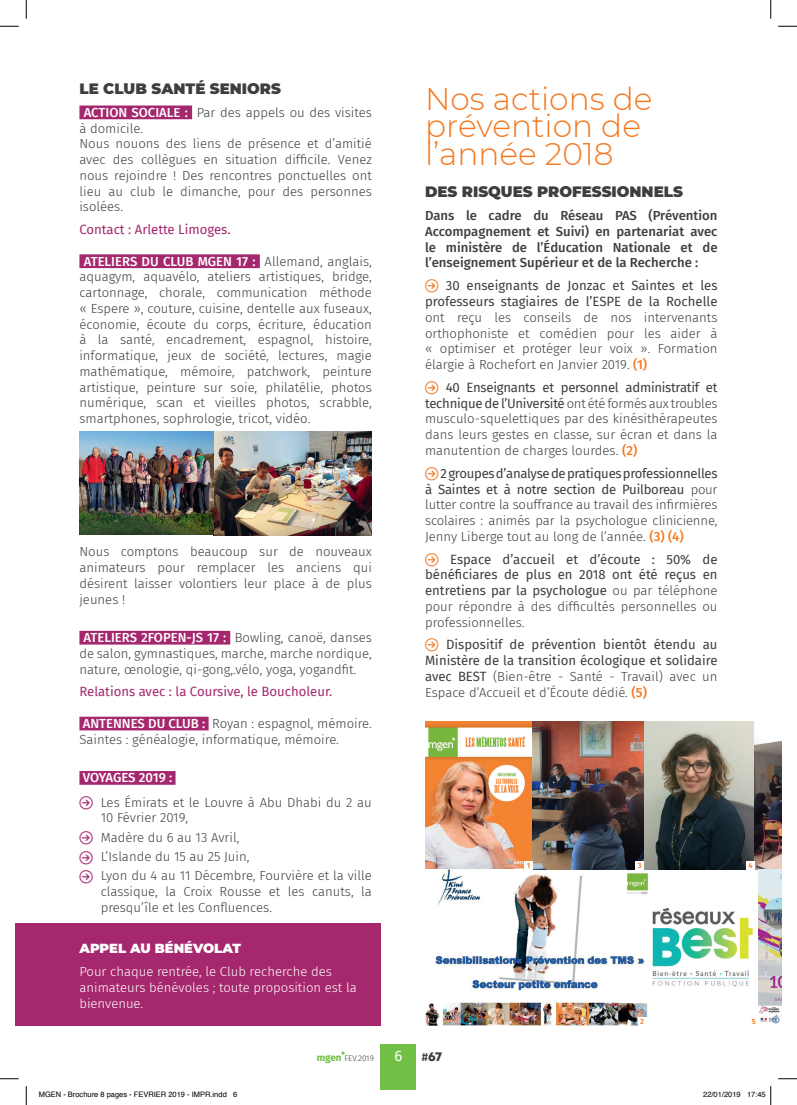
<style>
.page{position:relative;width:797px;height:1105px;background:#fff}
.page>*{position:absolute;margin:0;border:0;box-sizing:border-box;transform-origin:0 0}
.t1{font:300 31.25px/27.5px "Montserrat";color:#f47921}
.t2{font:900 15px "Montserrat";color:#3e3e3f}
.t3{font:15px "Fira Sans";color:#fff}
.t4{font:300 13.12px/15.8px "Fira Sans";color:#3e3e3f;text-align:justify}
.t5{font:13.12px/15.8px "Fira Sans";color:#3e3e3f;text-align:justify}
.t6{font:500 13.12px/15.8px "Fira Sans";color:#3e3e3f;text-align:justify}
.t7{font:300 13.12px/15.8px "Fira Sans";color:#fff}
.t8{font:13.12px "Fira Sans";color:#a5276d}
.t9{font:900 13.12px "Montserrat";color:#fff}
.t10{font:12.88px "Mont Heavy DEMO";color:#3e3e3f}
.t11{font:300 8.12px "Fira Sans";color:#3e3e3f}
.t12{font:7.5px "Helvetica";color:#000}
.t13{font:600 7.38px "Fira Sans";color:#f47921}
.s1{font-weight:500;color:#fff}
.s2{font-family:"Arrowstfb";font-weight:400;color:#a5276d}
.s3{font-family:"Arrowstfb";color:#f47921}
.s4{font-weight:500;color:#f47921}
.s5{font-family:"Arrowstfb";font-weight:400;color:#f47921}
.s6{font-weight:400}
.s7{font-weight:300}
.s8{font-weight:700;font-size:10px;color:#71bf44}
.s9{font-family:"Fira Sans";font-weight:500;font-size:11.62px}
</style>
<div class="page">
<img style="left:425px;top:721px;width:356px;height:148px">
<img style="left:425px;top:870px;width:222px;height:155px">
<img style="left:652px;top:907px;width:101px;height:80px">
<img style="left:758px;top:869px;width:23px;height:155px">
<div style="left:524px;top:861px;width:8px;height:9px;background:#fff"></div>
<div style="left:638px;top:1017px;width:8px;height:8px;background:#fff"></div>
<div style="left:635px;top:861px;width:9px;height:9px;background:#fff"></div>
<div style="left:746px;top:861px;width:8px;height:9px;background:#fff"></div>
<img style="left:79px;top:431px;width:293px;height:104px">
<div style="left:16px;top:923px;width:365px;height:102px;background:#a5276d"></div>
<div style="left:79px;top:106px;width:113px;height:13px;background:#a5276d"></div>
<div style="left:79px;top:254px;width:181px;height:14px;background:#a5276d"></div>
<div style="left:79px;top:631px;width:151px;height:14px;background:#a5276d"></div>
<div style="left:79px;top:717px;width:130px;height:13px;background:#a5276d"></div>
<div style="left:79px;top:771px;width:96px;height:14px;background:#a5276d"></div>
<div style="left:380px;top:1044px;width:36px;height:45px;background:#71bf44"></div>
<svg style="left:341px;top:1051px;width:4px;height:4px"></svg>
<svg style="left:0;top:25px;width:19px;height:2px"></svg>
<svg style="left:778px;top:25px;width:19px;height:2px"></svg>
<svg style="left:0;top:1078px;width:19px;height:1px"></svg>
<svg style="left:778px;top:1078px;width:19px;height:1px"></svg>
<svg style="left:25px;top:0;width:2px;height:19px"></svg>
<svg style="left:25px;top:1086px;width:2px;height:19px"></svg>
<svg style="left:770px;top:0;width:1px;height:19px"></svg>
<svg style="left:770px;top:1086px;width:1px;height:19px"></svg>
<p class="t2" style="left:79px;top:77px;width:203px">LE CLUB SANTÉ SENIORS</p>
<p class="t4" style="left:79px;top:104px;width:294px;text-align:left;text-indent:4px"><span class="s1">ACTION SOCIALE :</span> Par des appels ou des visites à domicile.<br>Nous nouons des liens de présence et d’amitié avec des collègues en situation difficile. Venez nous rejoindre ! Des rencontres ponctuelles ont lieu au club le dimanche, pour des personnes isolées.</p>
<p class="t8" style="left:79px;top:220px;width:152px">Contact : Arlette Limoges.</p>
<p class="t4" style="left:79px;top:253px;width:294px;text-indent:4px"><span class="s1">ATELIERS DU CLUB MGEN 17 :</span> Allemand, anglais, aquagym, aquavélo, ateliers artistiques, bridge, cartonnage, chorale, communication méthode « Espere », couture, cuisine, dentelle aux fuseaux, économie, écoute du corps, écriture, éducation à la santé, encadrement, espagnol, histoire, informatique, jeux de société, lectures, magie mathématique, mémoire, patchwork, peinture artistique, peinture sur soie, philatélie, photos numérique, scan et vieilles photos, scrabble, smartphones, sophrologie, tricot, vidéo.</p>
<p class="t4" style="left:79px;top:544px;width:294px">Nous comptons beaucoup sur de nouveaux animateurs pour remplacer les anciens qui désirent laisser volontiers leur place à de plus jeunes !</p>
<p class="t4" style="left:79px;top:630px;width:294px;text-indent:4px"><span class="s1">ATELIERS 2FOPEN-JS 17 :</span> Bowling, canoë, danses de salon, gymnastiques, marche, marche nordique, nature, œnologie, qi-gong,.vélo, yoga, yogandfit.</p>
<p class="t8" style="left:79px;top:682px;width:254px">Relations avec : la Coursive, le Boucholeur.</p>
<p class="t4" style="left:79px;top:715px;width:294px"><span class="s1">ANTENNES DU CLUB :</span> Royan : espagnol, mémoire.<br>Saintes : généalogie, informatique, mémoire.</p>
<p class="t4" style="left:79px;top:765px;width:294px;line-height:24.4px"><span class="s1">VOYAGES 2019 :<br></span><span class="s2">N</span> Les Émirats et le Louvre à Abu Dhabi du 2 au</p>
<p class="t4" style="left:79px;top:808px;width:294px;line-height:19.4px;text-align:left;text-indent:21px">10 Février 2019,<br><span class="s2">N</span> Madère du 6 au 13 Avril,<br><span class="s2">N</span> L’Islande du 15 au 25 Juin,<br><span class="s2">N</span> Lyon du 4 au 11 Décembre, Fourvière et la ville</p>
<p class="t4" style="left:101px;top:884px;width:273px">classique, la Croix Rousse et les canuts, la presqu’île et les Confluences.</p>
<p class="t9" style="left:79px;top:939px;width:163px">APPEL AU BÉNÉVOLAT</p>
<p class="t7" style="left:79px;top:964px;width:279px">Pour chaque rentrée, le Club recherche des animateurs bénévoles ; toute proposition est la bienvenue.</p>
<h1 class="t1" style="left:425px;top:84px;width:229px">Nos actions de prévention de l’année 2018</h1>
<p class="t2" style="left:425px;top:181px;width:259px">DES RISQUES PROFESSIONNELS</p>
<p class="t6" style="left:425px;top:207px;width:294px">Dans le cadre du Réseau PAS (Prévention Accompagnement et Suivi) en partenariat avec le ministère de l’Éducation Nationale et de l’enseignement Supérieur et de la Recherche :</p>
<p class="t5" style="left:425px;top:277px;width:294px"><span class="s3">N</span> 30 enseignants de Jonzac et Saintes et les professeurs stagiaires de l’ESPE de la Rochelle</p>
<p class="t4" style="left:425px;top:309px;width:294px">ont reçu les conseils de nos intervenants orthophoniste et comédien pour les aider à « optimiser et protéger leur voix ». Formation élargie à Rochefort en Janvier 2019. <span class="s4">(1)</span></p>
<p class="t4" style="left:425px;top:379px;width:294px"><span class="s5">N</span> <span class="s6">40 Enseignants et personnel administratif et technique de l’Université</span> ont été formés aux troubles musculo-squelettiques par des kinésithérapeutes dans leurs gestes en classe, sur écran et dans la manutention de charges lourdes. <span class="s4">(2)</span></p>
<p class="t4" style="left:425px;top:465px;width:294px"><span class="s5">N</span> <span class="s6">2 groupes d’analyse de pratiques professionnelles à Saintes et à notre section de Puilboreau</span> pour lutter contre la souffrance au travail des infirmières scolaires : animés par la psychologue clinicienne, Jenny Liberge tout au long de l’année. <span class="s4">(3) (4)</span></p>
<p class="t5" style="left:425px;top:551px;width:294px"><span class="s3">N</span> Espace d’accueil et d’écoute : 50% de bénéficiares de plus en 2018 ont été reçus en entretiens par la psychologue <span class="s7">ou par téléphone pour répondre à des difficultés personnelles ou professionnelles.</span></p>
<p class="t5" style="left:425px;top:637px;width:294px"><span class="s3">N</span> Dispositif de prévention bientôt étendu au Ministère de la transition écologique et solidaire avec BEST <span class="s7">(Bien-être - Santé - Travail) avec un Espace d’Accueil et d’Écoute dédié.</span> <span class="s4">(5)</span></p>
<p class="t13" style="left:526px;top:859px;width:5px">1</p>
<p class="t13" style="left:637px;top:859px;width:5px">3</p>
<p class="t13" style="left:748px;top:859px;width:6px">4</p>
<p class="t13" style="left:640px;top:1015px;width:5px">2</p>
<p class="t13" style="left:752px;top:1015px;width:5px">5</p>
<p class="t11" style="left:317px;top:1052px;width:59px"><span class="s8">mgen</span> FEV.2019</p>
<p class="t3" style="left:394px;top:1044px;width:9px">6</p>
<p class="t10" style="left:422px;top:1049px;width:22px"><span class="s9">#</span>67</p>
<p class="t12" style="left:39px;top:1089px;width:200px">MGEN - Brochure 8 pages - FEVRIER 2019 - IMPR.indd 6</p>
<p class="t12" style="left:703px;top:1089px;width:64px">22/01/2019 17:45</p>
</div>
